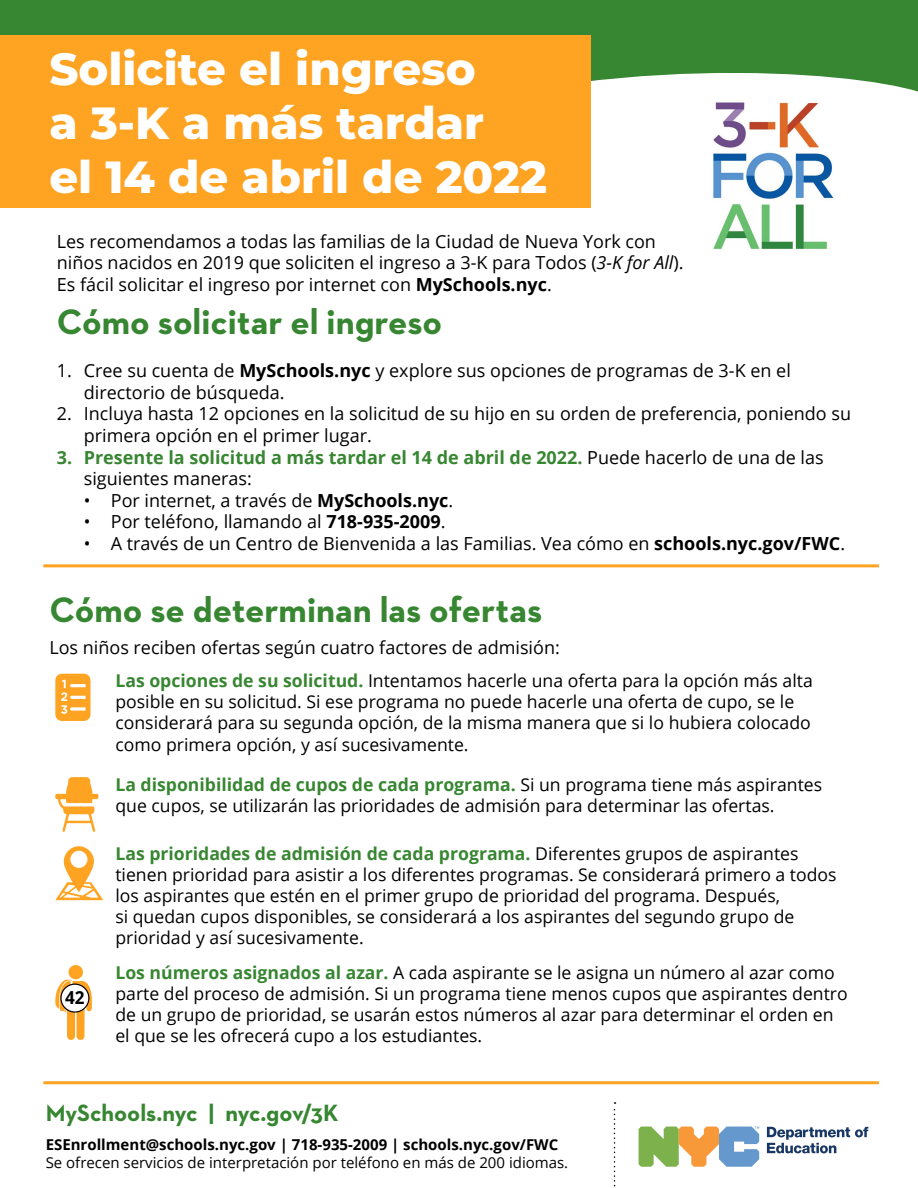
<style>
.page{position:relative;width:918px;height:1188px;background:#fff}
.page>*{position:absolute;margin:0;border:0;box-sizing:border-box;transform-origin:0 0}
.t1{font:800 45px/54px "Montserrat";color:#fff}
.t2{font:700 36px "Neutraface 2 Text";color:#378631}
.t3{font:700 24px "Neutraface 2 Text";color:#378631}
.t4{font:18px/21.6px "Open Sans";color:#000}
.t5{font:700 18px/21.6px "Open Sans";color:#378631}
.t6{font:700 18px "Open Sans";color:#000;scale:.95 1}
.t7{font:17.7px/21.1px "Open Sans";color:#000}
.t8{font:15px "Open Sans";color:#000}
.t9{font:700 15px "Open Sans";color:#000}
.s1{font-style:italic}
.s2{font-weight:700}
.s3{font-weight:400;color:#000}
.s4{font-weight:700;color:#378631}
</style>
<div class="page">
<svg style="left:0;top:0;width:918px;height:208px;fill:#378631"></svg>
<img style="left:710px;top:95px;width:127px;height:155px">
<div style="left:0;top:35px;width:591px;height:172px;background:#ffa323"></div>
<hr style="left:43px;top:564px;width:836px;height:3px;background:#ffa323">
<hr style="left:43px;top:1081px;width:836px;height:3px;background:#ffa323">
<svg style="left:55px;top:674px;width:36px;height:47px;background:#ffb349"></svg>
<svg style="left:55px;top:777px;width:43px;height:55px"></svg>
<svg style="left:55px;top:846px;width:48px;height:54px"></svg>
<svg style="left:55px;top:965px;width:37px;height:75px"></svg>
<div style="left:61px;top:984px;width:28px;height:28px;background:#fff;border-radius:50%"></div>
<div style="left:60px;top:984px;width:29px;height:29px;border:1px solid #000;border-radius:50%"></div>
<svg style="left:614px;top:1102px;width:2px;height:85px"></svg>
<svg style="left:767px;top:1127px;width:101px;height:26px"></svg>
<svg style="left:639px;top:1127px;width:120px;height:40px"></svg>
<p class="t1" style="left:49px;top:39px;width:499px">Solicite el ingreso<br>a 3-K a más tardar<br>el 14 de abril de 2022</p>
<p class="t4" style="left:57px;top:230px;width:628px">Les recomendamos a todas las familias de la Ciudad de Nueva York con niños nacidos en 2019 que soliciten el ingreso a 3-K para Todos (<span class="s1">3-K for All</span>).<br>Es fácil solicitar el ingreso por internet con <span class="s2">MySchools.nyc</span>.</p>
<p class="t2" style="left:57px;top:299px;width:387px">Cómo solicitar el ingreso</p>
<p class="t4" style="left:84px;top:359px;width:709px;text-indent:-27px">1. Cree su cuenta de <span class="s2">MySchools.nyc</span> y explore sus opciones de programas de 3-K en el directorio de búsqueda.</p>
<p class="t4" style="left:84px;top:403px;width:769px;text-indent:-27px">2. Incluya hasta 12 opciones en la solicitud de su hijo en su orden de preferencia, poniendo su primera opción en el primer lugar.</p>
<p class="t5" style="left:84px;top:446px;width:741px;text-indent:-27px">3. Presente la solicitud a más tardar el 14 de abril de 2022. <span class="s3">Puede hacerlo de una de las siguientes maneras:</span></p>
<p class="t4" style="left:84px;top:489px;width:371px">• Por internet, a través de <span class="s2">MySchools.nyc</span>.</p>
<p class="t4" style="left:84px;top:511px;width:363px">• Por teléfono, llamando al <span class="s2">718-935-2009</span>.</p>
<p class="t4" style="left:84px;top:532px;width:763px">• A través de un Centro de Bienvenida a las Familias. Vea cómo en <span class="s2">schools.nyc.gov/FWC</span>.</p>
<p class="t2" style="left:49px;top:587px;width:494px">Cómo se determinan las ofertas</p>
<p class="t4" style="left:49px;top:637px;width:512px">Los niños reciben ofertas según cuatro factores de admisión:</p>
<p class="t7" style="left:115px;top:670px;width:699px"><span class="s4">Las opciones de su solicitud.</span> Intentamos hacerle una oferta para la opción más alta posible en su solicitud. Si ese programa no puede hacerle una oferta de cupo, se le considerará para su segunda opción, de la misma manera que si lo hubiera colocado como primera opción, y así sucesivamente.</p>
<p class="t7" style="left:115px;top:773px;width:708px"><span class="s4">La disponibilidad de cupos de cada programa.</span> Si un programa tiene más aspirantes que cupos, se utilizarán las prioridades de admisión para determinar las ofertas.</p>
<p class="t7" style="left:115px;top:842px;width:723px"><span class="s4">Las prioridades de admisión de cada programa.</span> Diferentes grupos de aspirantes tienen prioridad para asistir a los diferentes programas. Se considerará primero a todos los aspirantes que estén en el primer grupo de prioridad del programa. Después,<br>si quedan cupos disponibles, se considerará a los aspirantes del segundo grupo de prioridad y así sucesivamente.</p>
<p class="t6" style="left:65px;top:985px;width:22px">42</p>
<p class="t7" style="left:115px;top:961px;width:734px"><span class="s4">Los números asignados al azar.</span> A cada aspirante se le asigna un número al azar como parte del proceso de admisión. Si un programa tiene menos cupos que aspirantes dentro de un grupo de prioridad, se usarán estos números al azar para determinar el orden en el que se les ofrecerá cupo a los estudiantes.</p>
<h3 class="t3" style="left:46px;top:1097px;width:294px">MySchools.nyc | nyc.gov/3K</h3>
<p class="t9" style="left:46px;top:1134px;width:514px">ESEnrollment@schools.nyc.gov | 718-935-2009 | schools.nyc.gov/FWC</p>
<p class="t8" style="left:46px;top:1152px;width:524px">Se ofrecen servicios de interpretación por teléfono en más de 200 idiomas.</p>
</div>
